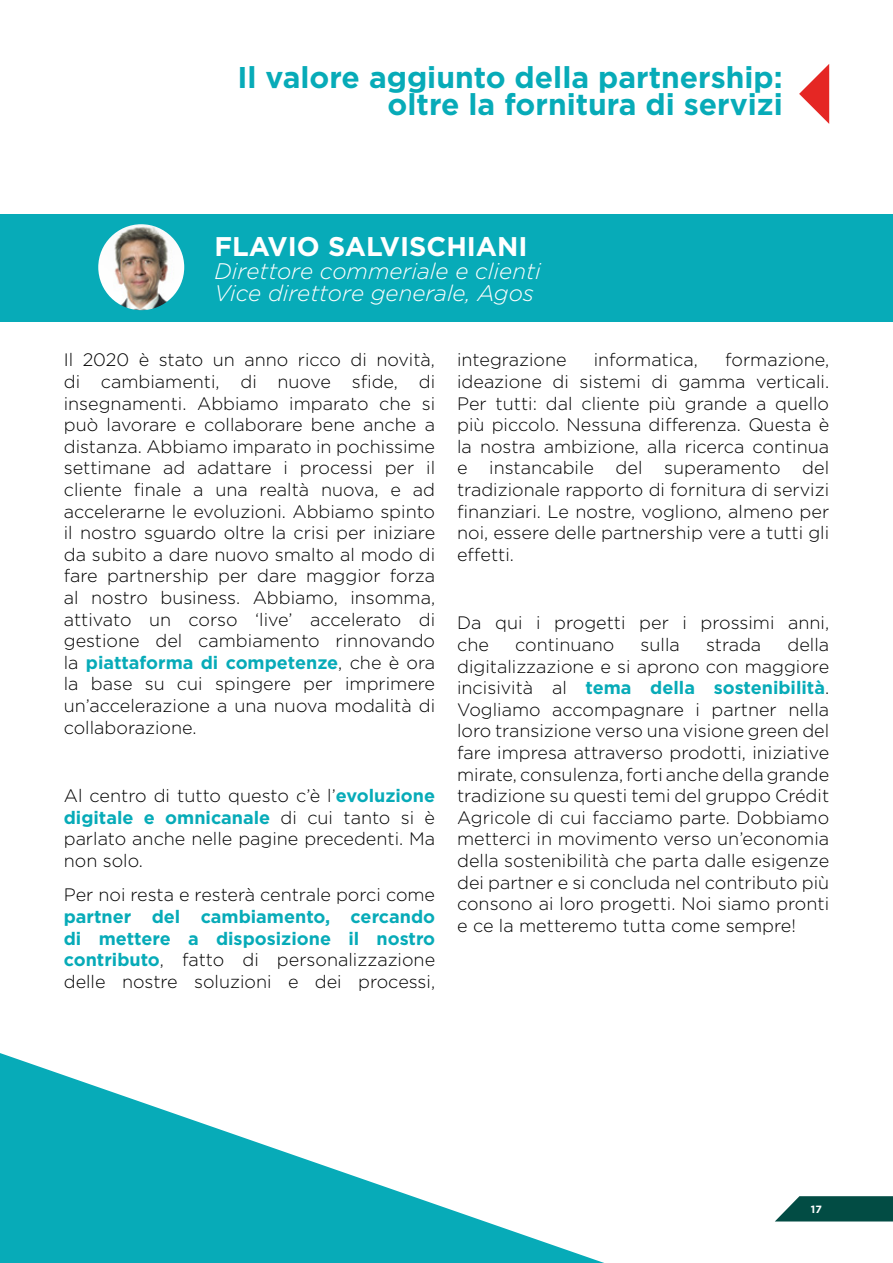
<style>
.page{position:relative;width:893px;height:1263px;background:#fff}
.page>*{position:absolute;margin:0;border:0;box-sizing:border-box;transform-origin:0 0}
.t1{font:700 30px/27px "Gotham";color:#07abb8;text-align:right}
.t2{font:700 27px "Gotham";color:#fff}
.t3{font:italic 300 22.5px/22.5px "Gotham";color:#fff}
.t4{font:300 18px/21.6px "Gotham";color:#000;text-align:justify}
.t5{font:700 18px/21.6px "Gotham";color:#07abb8;text-align:justify}
.t6{font:700 10.5px "Gotham";color:#fff}
.s1{font-weight:700;color:#07abb8}
.s2{font-weight:300;color:#000}
</style>
<div class="page">
<svg style="left:775px;top:1196px;width:118px;height:25px;background:#23635c"></svg>
<div style="left:804px;top:1199px;width:25px;height:19px;background:#024c44"></div>
<svg style="left:0;top:1053px;width:604px;height:210px"></svg>
<svg style="left:799px;top:64px;width:30px;height:60px"></svg>
<div style="left:0;top:215px;width:893px;height:107px;background:#07abb8"></div>
<img style="left:98px;top:224px;width:86px;height:86px;border-radius:43px">
<h1 class="t1" style="left:237px;top:63px;width:547px">Il valore aggiunto della partnership: oltre la fornitura di servizi</h1>
<h2 class="t2" style="left:215px;top:229px;width:315px">FLAVIO SALVISCHIANI</h2>
<p class="t3" style="left:215px;top:259px;width:328px">Direttore commeriale e clienti<br>Vice direttore generale, Agos</p>
<p class="t4" style="left:64px;top:349px;width:373px">Il 2020 è stato un anno ricco di novità, di cambiamenti, di nuove sfide, di insegnamenti. Abbiamo imparato che si può lavorare e collaborare bene anche a distanza. Abbiamo imparato in pochissime settimane ad adattare i processi per il cliente finale a una realtà nuova, e ad accelerarne le evoluzioni. Abbiamo spinto il nostro sguardo oltre la crisi per iniziare da subito a dare nuovo smalto al modo di fare partnership per dare maggior forza al nostro business. Abbiamo, insomma, attivato un corso ‘live’ accelerato di gestione del cambiamento rinnovando la <span class="s1">piattaforma di competenze</span>, che è ora la base su cui spingere per imprimere un’accelerazione a una nuova modalità di collaborazione.</p>
<p class="t4" style="left:64px;top:785px;width:373px">Al centro di tutto questo c’è l’<span class="s1">evoluzione digitale e omnicanale</span> di cui tanto si è parlato anche nelle pagine precedenti. Ma non solo.</p>
<p class="t4" style="left:64px;top:884px;width:373px">Per noi resta e resterà centrale porci come</p>
<p class="t5" style="left:64px;top:906px;width:373px">partner del cambiamento, cercando di mettere a disposizione il nostro contributo<span class="s2">, fatto di personalizzazione delle nostre soluzioni e dei processi,</span></p>
<p class="t4" style="left:457px;top:349px;width:374px;text-indent:268px">formazione, ideazione di sistemi di gamma verticali.<br>Per tutti: dal cliente più grande a quello più piccolo. Nessuna differenza. Questa è la nostra ambizione, alla ricerca continua e instancabile del superamento del tradizionale rapporto di fornitura di servizi finanziari. Le nostre, vogliono, almeno per noi, essere delle partnership vere a tutti gli effetti.</p>
<p class="t4" style="left:457px;top:349px;width:111px">integrazione</p>
<p class="t4" style="left:594px;top:349px;width:106px">informatica,</p>
<p class="t4" style="left:457px;top:612px;width:374px">Da qui i progetti per i prossimi anni, che</p>
<p class="t4" style="left:457px;top:633px;width:374px;text-indent:330px">della digitalizzazione e si aprono con maggiore incisività al <span class="s1">tema della sostenibilità</span>.<br>Vogliamo accompagnare i partner nella loro transizione verso una visione green del fare impresa attraverso prodotti, iniziative mirate, consulenza, forti anche della grande tradizione su questi temi del gruppo Crédit Agricole di cui facciamo parte. Dobbiamo metterci in movimento verso un’economia della sostenibilità che parta dalle esigenze dei partner e si concluda nel contributo più consono ai loro progetti. Noi siamo pronti e ce la metteremo tutta come sempre!</p>
<p class="t4" style="left:515px;top:633px;width:101px">continuano</p>
<p class="t4" style="left:641px;top:633px;width:41px">sulla</p>
<p class="t4" style="left:706px;top:633px;width:57px">strada</p>
<p class="t6" style="left:811px;top:1202px;width:12px">17</p>
</div>
